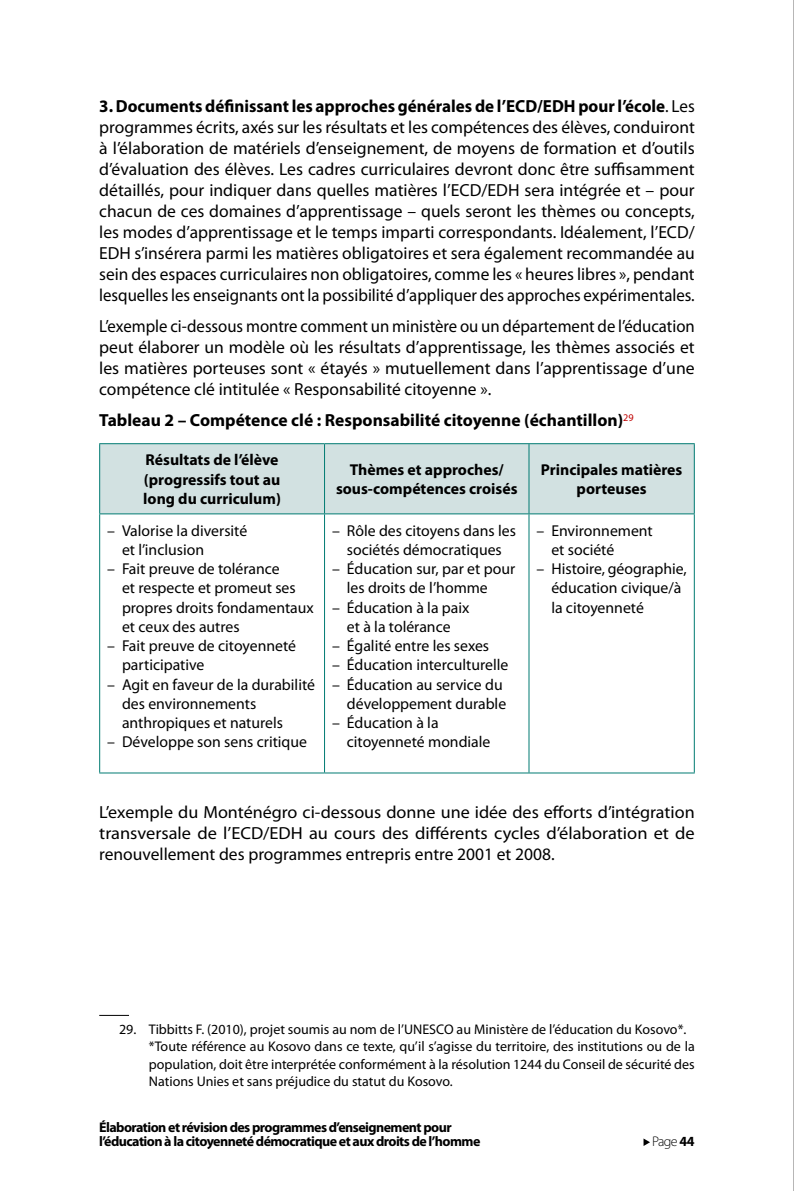
<style>
.page{position:relative;width:794px;height:1191px;background:#fff}
.page>*{position:absolute;margin:0;border:0;box-sizing:border-box;transform-origin:0 0}
.t1{font:17.5px/21px "Myriad Pro";color:#000;text-align:justify}
.t2{font:17.5px/21px "Myriad Pro";color:#000;text-align:justify;scale:.96 1}
.t3{font:700 17.5px "Myriad Pro";color:#000}
.t4{font:15.75px/19.2px "Myriad Pro";color:#000}
.t5{font:700 15.75px/19.2px "Myriad Pro";color:#000;text-align:center}
.t6{font:14px/17.5px "Myriad Pro";color:#000}
.t7{font:700 14px/14px "Myriad Pro";letter-spacing:-.04em;color:#000}
.t8{font:300 14px "Myriad Pro";color:#000}
.s1{font-weight:700}
</style>
<div class="page">
<svg style="left:643px;top:1138px;width:7px;height:8px"></svg>
<div style="left:100px;top:444px;width:594px;height:69px;background:#d2e1e1"></div>
<hr style="left:99px;top:444px;width:1px;height:69px;background:#007b72">
<hr style="left:99px;top:443px;width:225px;height:1px;background:#007b72">
<hr style="left:324px;top:443px;width:205px;height:1px;background:#007b72">
<hr style="left:529px;top:443px;width:165px;height:1px;background:#007b72">
<hr style="left:324px;top:444px;width:1px;height:69px;background:#007b72">
<hr style="left:528px;top:444px;width:1px;height:69px;background:#007b72">
<hr style="left:694px;top:444px;width:1px;height:69px;background:#007b72">
<hr style="left:99px;top:514px;width:1px;height:258px;background:#007b72">
<hr style="left:99px;top:513px;width:225px;height:1px;background:#007b72">
<hr style="left:324px;top:513px;width:205px;height:1px;background:#007b72">
<hr style="left:529px;top:513px;width:165px;height:1px;background:#007b72">
<hr style="left:324px;top:514px;width:1px;height:258px;background:#007b72">
<hr style="left:528px;top:514px;width:1px;height:258px;background:#007b72">
<hr style="left:694px;top:514px;width:1px;height:258px;background:#007b72">
<hr style="left:99px;top:772px;width:225px;height:1px;background:#007b72">
<hr style="left:324px;top:772px;width:205px;height:1px;background:#007b72">
<hr style="left:529px;top:772px;width:165px;height:1px;background:#007b72">
<hr style="left:99px;top:1015px;width:30px;height:1px;background:#000">
<hr style="left:793px;top:0;width:1px;height:1191px;background:#706f6f">
<p class="t1" style="left:99px;top:96px;width:597px"><span class="s1">3. Documents définissant les approches générales de l’ECD/EDH pour l’école</span>. Les programmes écrits, axés sur les résultats et les compétences des élèves, conduiront à l’élaboration de matériels d’enseignement, de moyens de formation et d’outils d’évaluation des élèves. Les cadres curriculaires devront donc être suffisamment détaillés, pour indiquer dans quelles matières l’ECD/EDH sera intégrée et – pour chacun de ces domaines d’apprentissage – quels seront les thèmes ou concepts, les modes d’apprentissage et le temps imparti correspondants. Idéalement, l’ECD/ EDH s’insérera parmi les matières obligatoires et sera également recommandée au sein des espaces curriculaires non obligatoires, comme les « heures libres », pendant lesquelles les enseignants ont la possibilité d’appliquer des approches expérimentales.</p>
<p class="t2" style="left:99px;top:316px;width:622px">L’exemple ci-dessous montre comment un ministère ou un département de l’éducation peut élaborer un modèle où les résultats d’apprentissage, les thèmes associés et les matières porteuses sont « étayés » mutuellement dans l’apprentissage d’une compétence clé intitulée « Responsabilité citoyenne ».</p>
<p class="t3" style="left:99px;top:409px;width:536px">Tableau 2 – Compétence clé : Responsabilité citoyenne (échantillon)<sup>29</sup></p>
<p class="t5" style="left:143px;top:450px;width:139px;text-align:left">Résultats de l’élève (progressifs tout au long du curriculum)</p>
<p class="t5" style="left:336px;top:459px;width:183px">Thèmes et approches/ sous-compétences croisés</p>
<p class="t5" style="left:541px;top:459px;width:143px">Principales matières porteuses</p>
<p class="t4" style="left:122px;top:520px;width:127px;text-indent:-15px">– Valorise la diversité et l’inclusion</p>
<p class="t4" style="left:122px;top:559px;width:193px;text-indent:-15px">– Fait preuve de tolérance<br>et respecte et promeut ses propres droits fondamentaux et ceux des autres</p>
<p class="t4" style="left:122px;top:636px;width:176px;text-indent:-15px">– Fait preuve de citoyenneté participative</p>
<p class="t4" style="left:122px;top:674px;width:194px;text-indent:-15px">– Agit en faveur de la durabilité des environnements anthropiques et naturels</p>
<p class="t4" style="left:107px;top:732px;width:201px">– Développe son sens critique</p>
<p class="t4" style="left:332px;top:520px;width:185px;text-align:center">– Rôle des citoyens dans les sociétés démocratiques</p>
<p class="t4" style="left:347px;top:559px;width:170px;text-indent:-15px">– Éducation sur, par et pour les droits de l’homme</p>
<p class="t4" style="left:332px;top:597px;width:139px;text-align:center">– Éducation à la paix et à la tolérance</p>
<p class="t4" style="left:332px;top:636px;width:159px">– Égalité entre les sexes</p>
<p class="t4" style="left:332px;top:655px;width:178px">– Éducation interculturelle</p>
<p class="t4" style="left:332px;top:674px;width:176px;text-align:right">– Éducation au service du développement durable</p>
<p class="t4" style="left:347px;top:713px;width:145px;text-indent:-15px">– Éducation à la citoyenneté mondiale</p>
<p class="t4" style="left:551px;top:520px;width:103px;text-indent:-15px">– Environnement et société</p>
<p class="t4" style="left:551px;top:559px;width:137px;text-indent:-15px">– Histoire, géographie, éducation civique/à la citoyenneté</p>
<p class="t1" style="left:99px;top:801px;width:597px">L’exemple du Monténégro ci-dessous donne une idée des efforts d’intégration transversale de l’ECD/EDH au cours des différents cycles d’élaboration et de renouvellement des programmes entrepris entre 2001 et 2008.</p>
<p class="t6" style="left:149px;top:1020px;width:547px;text-indent:-30px">29. Tibbitts F. (2010), projet soumis au nom de l’UNESCO au Ministère de l’éducation du Kosovo*. *Toute référence au Kosovo dans ce texte, qu’il s’agisse du territoire, des institutions ou de la population, doit être interprétée conformément à la résolution 1244 du Conseil de sécurité des Nations Unies et sans préjudice du statut du Kosovo.</p>
<p class="t7" style="left:99px;top:1119px;width:383px">Élaboration et révision des programmes d’enseignement pour l’éducation à la citoyenneté démocratique et aux droits de l’homme</p>
<p class="t8" style="left:652px;top:1133px;width:44px">Page <span class="s1">44</span></p>
</div>
